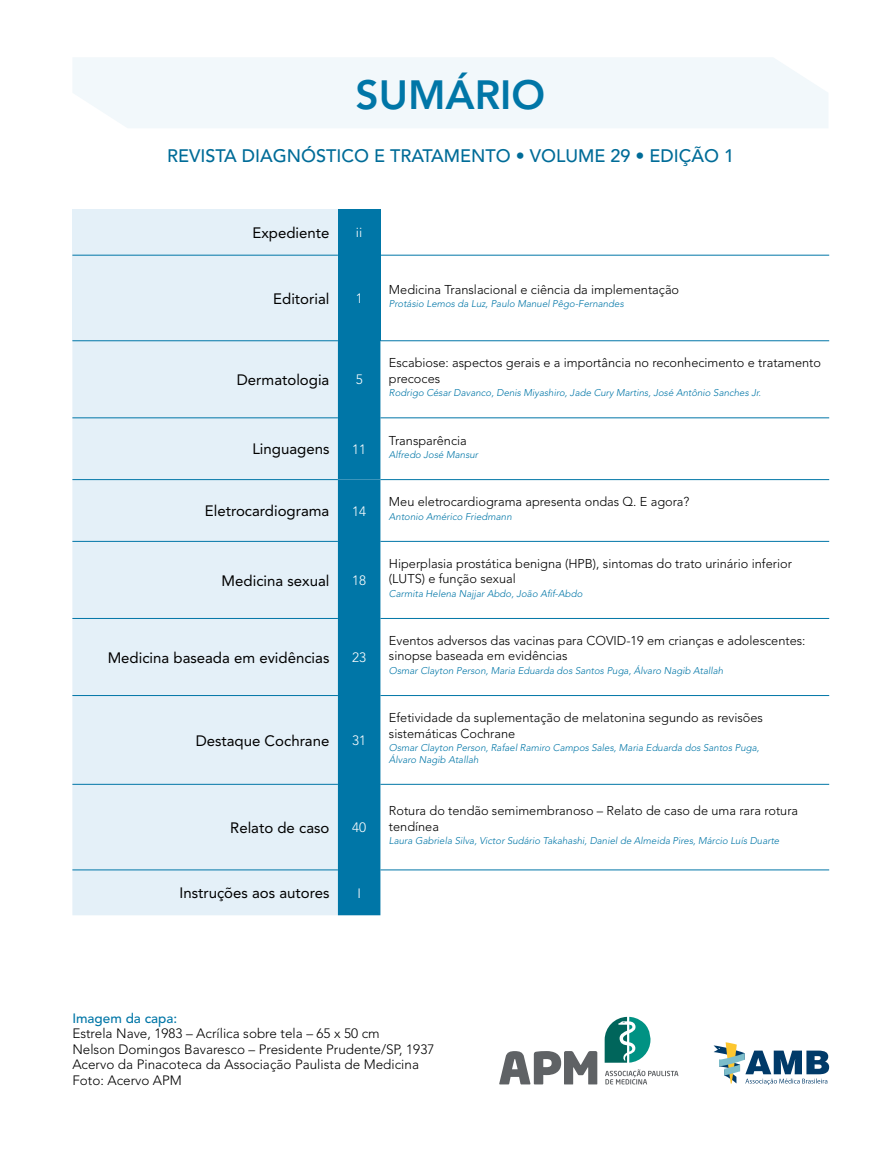
<style>
.page{position:relative;width:893px;height:1170px;background:#fff}
.page>*{position:absolute;margin:0;border:0;box-sizing:border-box;transform-origin:0 0}
.t1{font:800 40.5px "Avenir LT Std";color:#0076a7}
.t2{font:500 18px "Avenir LT Std";color:#006c98}
.t3{font:15px "Avenir LT Std";color:#000}
.t4{font:300 13.5px/15.5px "Avenir LT Std";color:#000}
.t5{font:300 13.5px "Avenir LT Std";color:#fff}
.t6{font:500 13.5px "Avenir LT Std";color:#0076a7}
.t7{font:300 12.75px/15.3px "Avenir LT Std";color:#000}
.t8{font:italic 300 9.75px/11.7px "Avenir LT Std";color:#0076a7}
</style>
<div class="page">
<div style="left:72px;top:209px;width:266px;height:46px;background:#e4f0f8"></div>
<div style="left:338px;top:209px;width:42px;height:46px;background:#0076a7"></div>
<div style="left:72px;top:255px;width:266px;height:86px;background:#e4f0f8"></div>
<div style="left:338px;top:255px;width:42px;height:86px;background:#0076a7"></div>
<svg style="left:72px;top:341px;width:308px;height:574px;background:#c3deec"></svg>
<hr style="left:72px;top:255px;width:266px;height:1px;background:#0076a7">
<hr style="left:380px;top:255px;width:449px;height:1px;background:#0076a7">
<hr style="left:72px;top:340px;width:266px;height:1px;background:#0076a7">
<hr style="left:72px;top:417px;width:266px;height:1px;background:#0076a7">
<hr style="left:380px;top:340px;width:449px;height:1px;background:#0076a7">
<hr style="left:380px;top:417px;width:449px;height:1px;background:#0076a7">
<hr style="left:72px;top:479px;width:266px;height:1px;background:#0076a7">
<hr style="left:72px;top:541px;width:266px;height:1px;background:#0076a7">
<hr style="left:72px;top:618px;width:266px;height:1px;background:#0076a7">
<hr style="left:72px;top:695px;width:266px;height:1px;background:#0076a7">
<hr style="left:72px;top:784px;width:266px;height:1px;background:#0076a7">
<hr style="left:72px;top:869px;width:266px;height:1px;background:#0076a7">
<hr style="left:380px;top:479px;width:449px;height:1px;background:#0076a7">
<hr style="left:380px;top:541px;width:449px;height:1px;background:#0076a7">
<hr style="left:380px;top:618px;width:449px;height:1px;background:#0076a7">
<hr style="left:380px;top:695px;width:449px;height:1px;background:#0076a7">
<hr style="left:380px;top:784px;width:449px;height:1px;background:#0076a7">
<hr style="left:380px;top:869px;width:449px;height:1px;background:#0076a7">
<div style="left:73px;top:58px;width:755px;height:70px;background:#f2f8fb"></div>
<svg style="left:713px;top:1042px;width:116px;height:42px"></svg>
<svg style="left:605px;top:1069px;width:73px;height:15px"></svg>
<svg style="left:605px;top:1016px;width:46px;height:46px"></svg>
<svg style="left:499px;top:1051px;width:98px;height:33px"></svg>
<h1 class="t1" style="left:356px;top:71px;width:191px">SUMÁRIO</h1>
<h2 class="t2" style="left:167px;top:146px;width:568px">REVISTA DIAGNÓSTICO E TRATAMENTO • VOLUME 29 • EDIÇÃO 1</h2>
<p class="t3" style="left:252px;top:224px;width:78px">Expediente</p>
<p class="t5" style="left:356px;top:225px;width:8px">ii</p>
<p class="t3" style="left:273px;top:290px;width:58px">Editorial</p>
<p class="t5" style="left:356px;top:290px;width:9px">1</p>
<p class="t3" style="left:237px;top:371px;width:94px">Dermatologia</p>
<p class="t5" style="left:356px;top:372px;width:9px">5</p>
<p class="t3" style="left:252px;top:440px;width:78px">Linguagens</p>
<p class="t5" style="left:352px;top:441px;width:16px">11</p>
<p class="t3" style="left:205px;top:502px;width:126px">Eletrocardiograma</p>
<p class="t5" style="left:352px;top:503px;width:16px">14</p>
<p class="t3" style="left:222px;top:571px;width:109px">Medicina sexual</p>
<p class="t5" style="left:352px;top:572px;width:16px">18</p>
<p class="t3" style="left:108px;top:648px;width:223px">Medicina baseada em evidências</p>
<p class="t5" style="left:352px;top:649px;width:16px">23</p>
<p class="t3" style="left:196px;top:731px;width:135px">Destaque Cochrane</p>
<p class="t5" style="left:352px;top:732px;width:16px">31</p>
<p class="t3" style="left:230px;top:818px;width:101px">Relato de caso</p>
<p class="t5" style="left:352px;top:819px;width:16px">40</p>
<p class="t3" style="left:180px;top:884px;width:151px">Instruções aos autores</p>
<p class="t5" style="left:357px;top:885px;width:5px">I</p>
<p class="t7" style="left:389px;top:282px;width:292px">Medicina Translacional e ciência da implementação</p>
<p class="t8" style="left:389px;top:298px;width:236px">Protásio Lemos da Luz, Paulo Manuel Pêgo-Fernandes</p>
<p class="t7" style="left:389px;top:355px;width:434px">Escabiose: aspectos gerais e a importância no reconhecimento e tratamento precoces</p>
<p class="t8" style="left:389px;top:387px;width:374px">Rodrigo César Davanco, Denis Miyashiro, Jade Cury Martins, José Antônio Sanches Jr.</p>
<p class="t7" style="left:389px;top:432px;width:79px">Transparência</p>
<p class="t8" style="left:389px;top:449px;width:91px">Alfredo José Mansur</p>
<p class="t7" style="left:389px;top:494px;width:302px">Meu eletrocardiograma apresenta ondas Q. E agora?</p>
<p class="t8" style="left:389px;top:511px;width:124px">Antonio Américo Friedmann</p>
<p class="t7" style="left:389px;top:556px;width:404px">Hiperplasia prostática benigna (HPB), sintomas do trato urinário inferior (LUTS) e função sexual</p>
<p class="t8" style="left:389px;top:588px;width:195px">Carmita Helena Najjar Abdo, João Afif-Abdo</p>
<p class="t7" style="left:389px;top:633px;width:418px">Eventos adversos das vacinas para COVID-19 em crianças e adolescentes: sinopse baseada em evidências</p>
<p class="t8" style="left:389px;top:665px;width:336px">Osmar Clayton Person, Maria Eduarda dos Santos Puga, Álvaro Nagib Atallah</p>
<p class="t7" style="left:389px;top:710px;width:375px">Efetividade da suplementação de melatonina segundo as revisões sistemáticas Cochrane</p>
<p class="t8" style="left:389px;top:742px;width:372px">Osmar Clayton Person, Rafael Ramiro Campos Sales, Maria Eduarda dos Santos Puga,<br>Álvaro Nagib Atallah</p>
<p class="t7" style="left:389px;top:803px;width:411px">Rotura do tendão semimembranoso – Relato de caso de uma rara rotura tendínea</p>
<p class="t8" style="left:389px;top:835px;width:392px">Laura Gabriela Silva, Victor Sudário Takahashi, Daniel de Almeida Pires, Márcio Luís Duarte</p>
<p class="t6" style="left:72px;top:1010px;width:106px">Imagem da capa:</p>
<p class="t4" style="left:72px;top:1025px;width:363px">Estrela Nave, 1983 – Acrílica sobre tela – 65 x 50 cm<br>Nelson Domingos Bavaresco – Presidente Prudente/SP, 1937<br>Acervo da Pinacoteca da Associação Paulista de Medicina Foto: Acervo APM</p>
</div>
